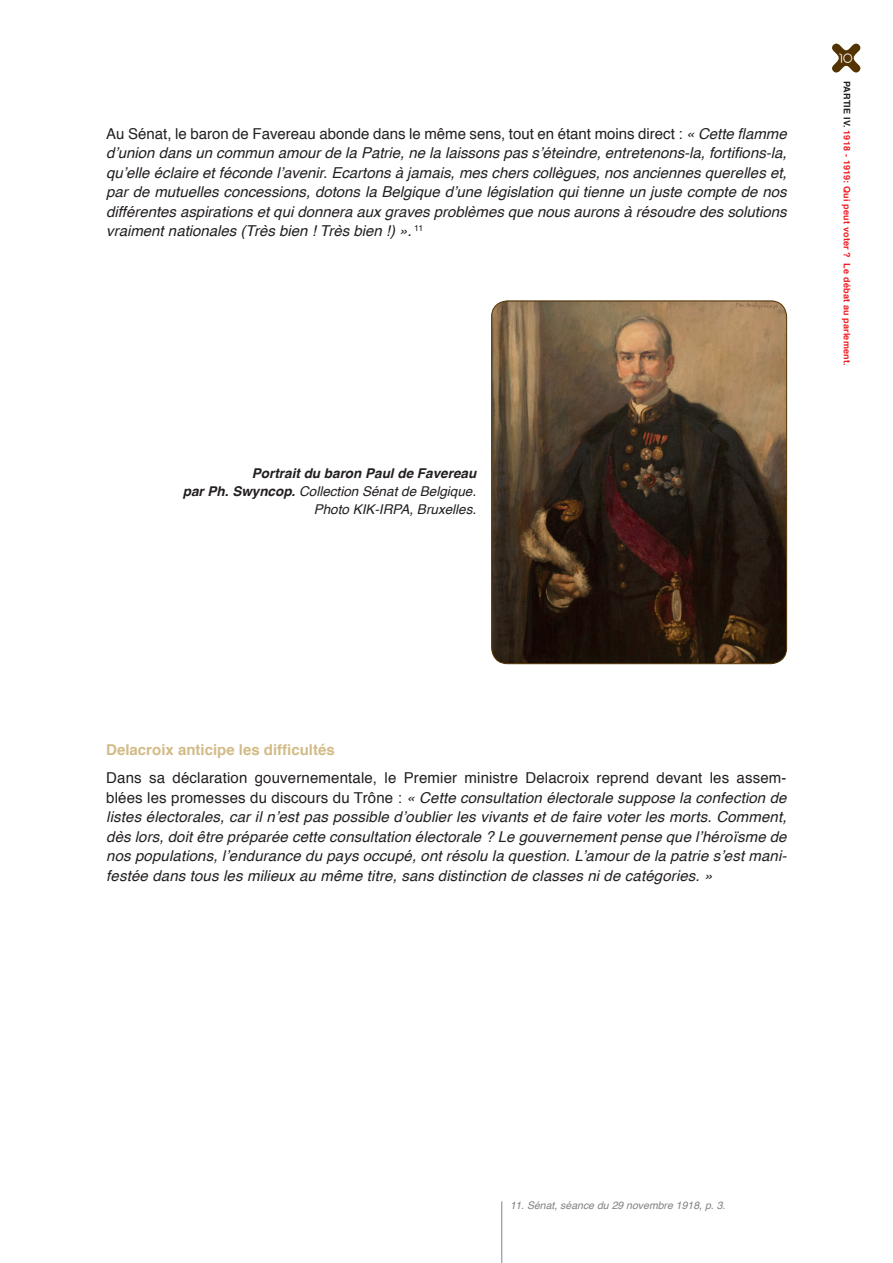
<style>
.page{position:relative;width:893px;height:1263px;background:#fff}
.page>*{position:absolute;margin:0;border:0;box-sizing:border-box;transform-origin:0 0}
.t1{font:italic 15px/19.5px "Helvetica";letter-spacing:.005em;color:#231f20;text-align:justify}
.t2{font:700 15px "Helvetica";color:#d2bb87}
.t3{font:italic 13.5px/18px "Helvetica";color:#231f20;text-align:right}
.t4{font:12px "Abeatby Kai";color:#fff}
.t5{font:italic 10.5px "Helvetica";color:#808285}
.t6{font:700 9px "Helvetica";letter-spacing:.02em;color:#ee1d23}
.s1{font-style:normal}
.s2{font-weight:700}
.s3{color:#231f20}
</style>
<div class="page">
<svg style="left:832px;top:43px;width:29px;height:30px"></svg>
<img style="left:492px;top:301px;width:295px;height:363px">
<div style="left:491px;top:301px;width:296px;height:363px;border:1px solid #543302;border-radius:16px"></div>
<hr style="left:501px;top:1201px;width:1px;height:62px;background:#808285">
<p class="t1" style="left:106px;top:124px;width:682px"><span class="s1">Au Sénat, le baron de Favereau abonde dans le même sens, tout en étant moins direct :</span> « Cette flamme d’union dans un commun amour de la Patrie, ne la laissons pas s’éteindre, entretenons-la, fortifions-la, qu’elle éclaire et féconde l’avenir. Ecartons à jamais, mes chers collègues, nos anciennes querelles et, par de mutuelles concessions, dotons la Belgique d’une législation qui tienne un juste compte de nos différentes aspirations et qui donnera aux graves problèmes que nous aurons à résoudre des solutions vraiment nationales (Très bien ! Très bien !) ». <sup>11</sup></p>
<p class="t3" style="left:183px;top:464px;width:295px"><span class="s2">Portrait du baron Paul de Favereau<br>par Ph. Swyncop.</span> Collection Sénat de Belgique.<br>Photo KIK-IRPA, Bruxelles.</p>
<p class="t4" style="left:839px;top:53px;width:15px">10</p>
<p class="t6" style="left:854px;top:81px;width:286px;rotate:90deg"><span class="s3">PARTIE IV.</span> 1918 - 1919: Qui peut voter ? Le débat au parlement.</p>
<p class="t2" style="left:106px;top:738px;width:230px">Delacroix anticipe les difficultés</p>
<p class="t1" style="left:106px;top:769px;width:682px"><span class="s1">Dans sa déclaration gouvernementale, le Premier ministre Delacroix reprend devant les assem&shy;blées les promesses du discours du Trône :</span> « Cette consultation électorale suppose la confection de listes électorales, car il n’est pas possible d’oublier les vivants et de faire voter les morts. Comment, dès lors, doit être préparée cette consultation électorale ? Le gouvernement pense que l’héroïsme de nos populations, l’endurance du pays occupé, ont résolu la question. L’amour de la patrie s’est mani&shy;festée dans tous les milieux au même titre, sans distinction de classes ni de catégories. »</p>
<p class="t5" style="left:510px;top:1197px;width:217px">11. Sénat, séance du 29 novembre 1918, p. 3.</p>
</div>
